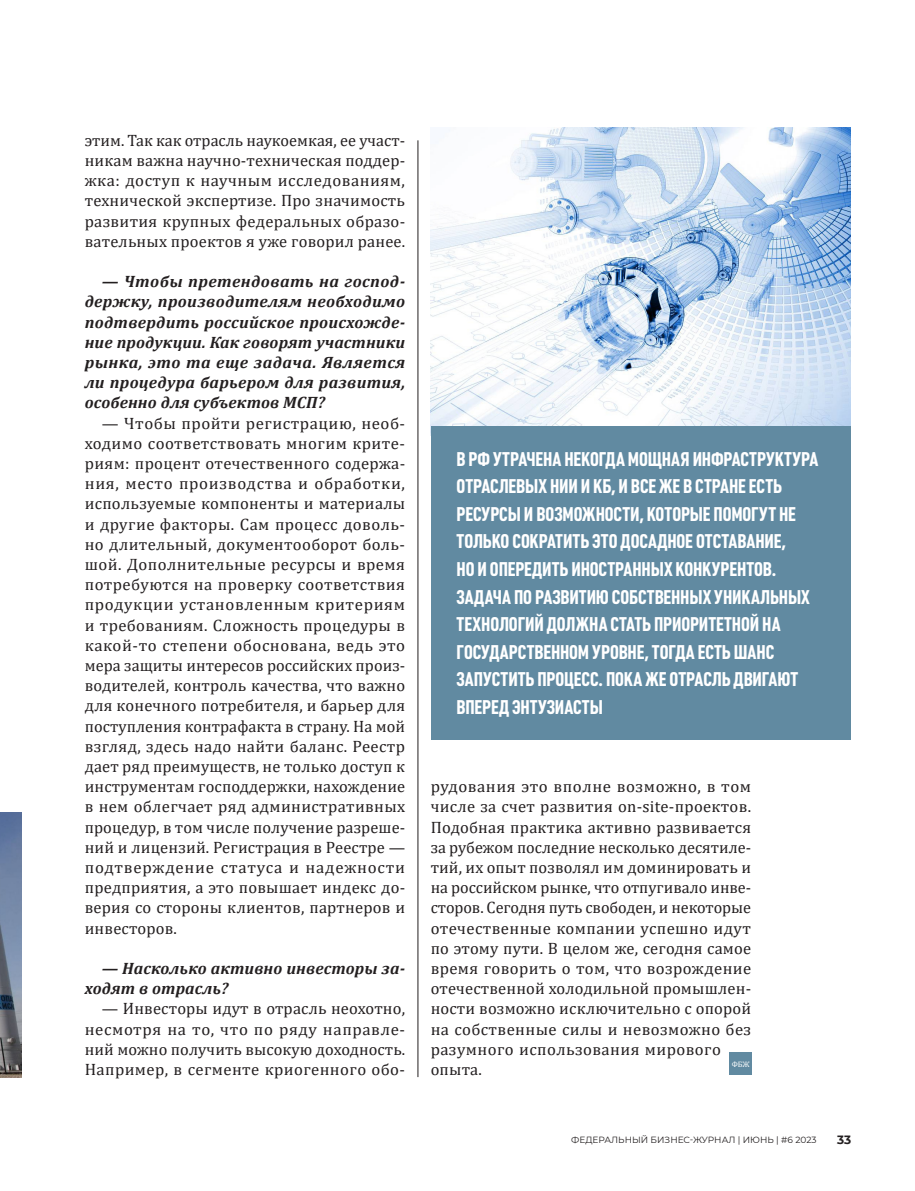
<style>
.page{position:relative;width:915px;height:1191px;background:#fff}
.page>*{position:absolute;margin:0;border:0;box-sizing:border-box;transform-origin:0 0}
.t1{font:700 19.5px/27.6px "Plumb Condensed";letter-spacing:-.005em;color:#fff}
.t2{font:16.5px/20.2px "Cambria";letter-spacing:.01em;color:#231f20;text-align:justify}
.t3{font:italic 700 16.5px/20.2px "Cambria";letter-spacing:.01em;color:#231f20;text-align:justify}
.t4{font:700 12px "Montserrat";color:#231f20}
.t5{font:9px "Montserrat";color:#231f20}
.t6{font:7.8px "Cambria";color:#fff}
</style>
<div class="page">
<hr style="left:417px;top:140px;width:1px;height:937px;background:#231f20">
<img style="left:0;top:812px;width:21px;height:265px">
<div style="left:729px;top:1052px;width:22px;height:23px;background:#618aa1"></div>
<img style="left:431px;top:127px;width:418px;height:299px">
<div style="left:431px;top:426px;width:418px;height:313px;background:#618aa1"></div>
<p class="t2" style="left:85px;top:130px;width:322px">этим. Так как отрасль наукоемкая, ее участ&shy;никам важна научно-техническая поддер&shy;жка: доступ к научным исследованиям, технической экспертизе. Про значимость развития крупных федеральных образо&shy;вательных проектов я уже говорил ранее.</p>
<p class="t3" style="left:85px;top:271px;width:322px;text-indent:17px">— Чтобы претендовать на господ&shy;держку, производителям необходимо подтвердить российское происхожде&shy;ние продукции. Как говорят участники рынка, это та еще задача. Является ли процедура барьером для развития, особенно для субъектов МСП?</p>
<p class="t2" style="left:85px;top:413px;width:322px;text-indent:17px">— Чтобы пройти регистрацию, необ&shy;ходимо соответствовать многим крите&shy;риям: процент отечественного содержа&shy;ния, место производства и обработки, используемые компоненты и материалы и другие факторы. Сам процесс доволь&shy;но длительный, документооборот боль&shy;шой. Дополнительные ресурсы и время потребуются на проверку соответствия продукции установленным критериям и требованиям. Сложность процедуры в какой-то степени обоснована, ведь это мера защиты интересов российских произ&shy;водителей, контроль качества, что важно для конечного потребителя, и барьер для поступления контрафакта в страну. На мой взгляд, здесь надо найти баланс. Реестр дает ряд преимуществ, не только доступ к инструментам господдержки, нахождение в нем облегчает ряд административных процедур, в том числе получение разреше&shy;ний и лицензий. Регистрация в Реестре — подтверждение статуса и надежности предприятия, а это повышает индекс до&shy;верия со стороны клиентов, партнеров и инвесторов.</p>
<p class="t3" style="left:85px;top:957px;width:322px;text-indent:17px">— Насколько активно инвесторы за&shy;ходят в отрасль?</p>
<p class="t2" style="left:85px;top:998px;width:322px;text-indent:17px">— Инвесторы идут в отрасль неохотно, несмотря на то, что по ряду направле&shy;ний можно получить высокую доходность.<br>Например, в сегменте криогенного обо-</p>
<p class="t1" style="left:456px;top:445px;width:363px">В РФ утрачена некогда мощная инфраструктура отраслевых НИИ и КБ, и все же в стране есть ресурсы и возможности, которые помогут не только сократить это досадное отставание,<br>но и опередить иностранных конкурентов.<br>Задача по развитию собственных уникальных технологий должна стать приоритетной на государственном уровне, тогда есть шанс запустить процесс. Пока же отрасль двигают вперед энтузиасты</p>
<p class="t2" style="left:430px;top:776px;width:322px;text-align:left">рудования это вполне возможно, в том числе за счет развития on-site-проектов.<br>Подобная практика активно развивается за рубежом последние несколько десятиле&shy;тий, их опыт позволял им доминировать и на российском рынке, что отпугивало инве&shy;сторов. Сегодня путь свободен, и некоторые отечественные компании успешно идут по этому пути. В целом же, сегодня самое время говорить о том, что возрождение отечественной холодильной промышлен&shy;ности возможно исключительно с опорой на собственные силы и невозможно без разумного использования мирового опыта.</p>
<p class="t6" style="left:731px;top:1059px;width:20px">ФБЖ</p>
<p class="t5" style="left:571px;top:1134px;width:247px">Федеральный Бизнес-журнал | июнь | #6 2023</p>
<p class="t4" style="left:836px;top:1131px;width:16px">33</p>
</div>
